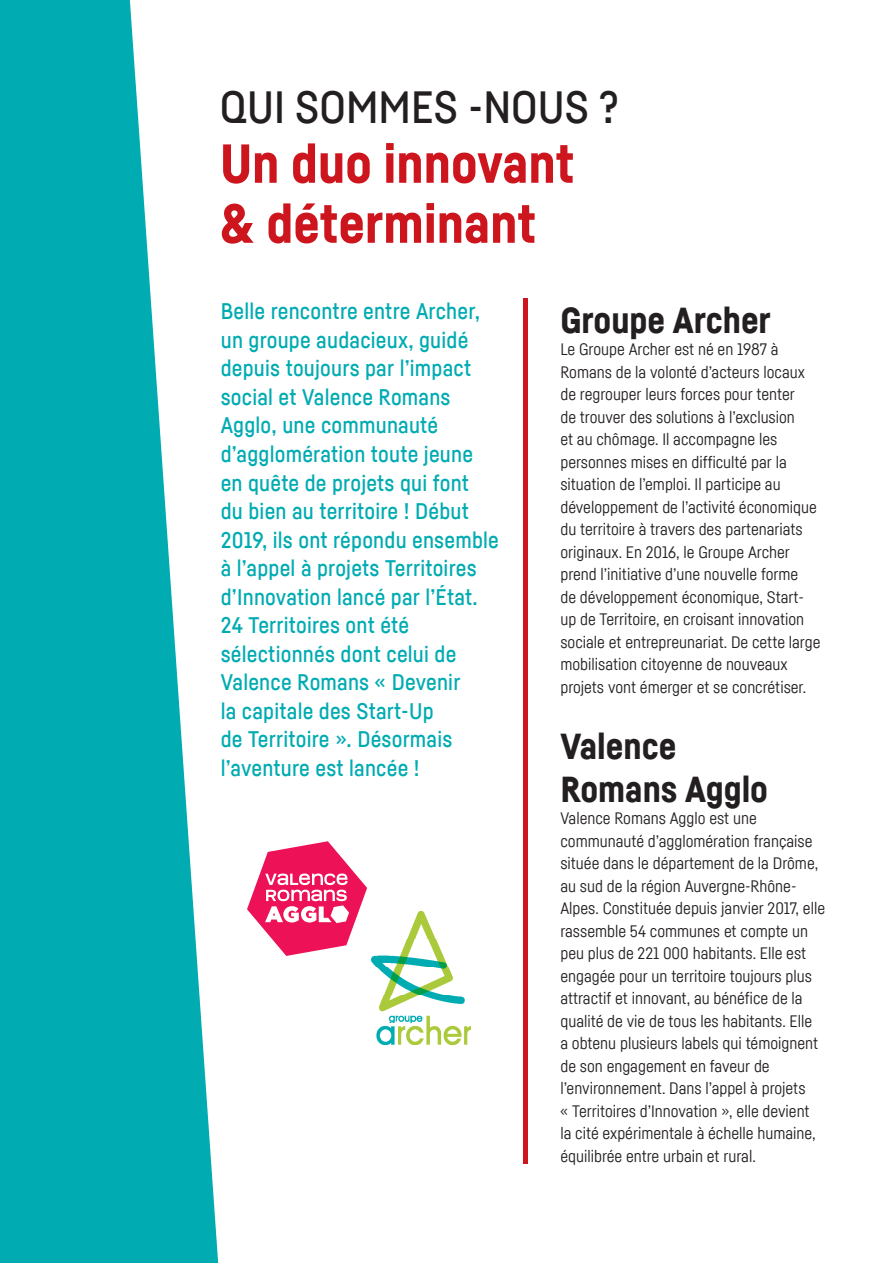
<style>
.page{position:relative;width:893px;height:1263px;background:#fff}
.page>*{position:absolute;margin:0;border:0;box-sizing:border-box;transform-origin:0 0}
.t1{font:900 54px/60px "Fabrikat W00";color:#cd151d}
.t2{font:500 45px "Fabrikat W00";color:#231f20}
.t3{font:900 36px "Fabrikat W00";color:#231f20}
.t4{font:500 22.5px/28.5px "Fabrikat W00";letter-spacing:.01em;color:#00abb2}
.t5{font:16.5px/22.5px "Fabrikat W00";color:#231f20}
</style>
<div class="page">
<svg style="left:0;top:0;width:218px;height:1263px;fill:#00abb2"></svg>
<hr style="left:523px;top:298px;width:4px;height:865px;background:#cd151d">
<img style="left:371px;top:911px;width:99px;height:133px">
<svg style="left:247px;top:841px;width:120px;height:115px"></svg>
<p class="t2" style="left:220px;top:79px;width:400px">QUI SOMMES -NOUS ?</p>
<p class="t1" style="left:220px;top:133px;width:356px">Un duo innovant &amp; déterminant</p>
<p class="t4" style="left:221px;top:297px;width:280px">Belle rencontre entre Archer, un groupe audacieux, guidé depuis toujours par l’impact social et Valence Romans<br>Agglo, une communauté d’agglomération toute jeune en quête de projets qui font<br>du bien au territoire ! Début<br>2019, ils ont répondu ensemble à l’appel à projets Territoires d’Innovation lancé par l’État.<br>24 Territoires ont été sélectionnés dont celui de<br>Valence Romans « Devenir<br>la capitale des Start-Up<br>de Territoire ». Désormais l’aventure est lancée !</p>
<p class="t3" style="left:560px;top:298px;width:212px">Groupe Archer</p>
<p class="t5" style="left:560px;top:338px;width:262px">Le Groupe Archer est né en 1987 à Romans de la volonté d’acteurs locaux de regrouper leurs forces pour tenter<br>de trouver des solutions à l’exclusion<br>et au chômage. Il accompagne les personnes mises en difficulté par la situation de l’emploi. Il participe au développement de l’activité économique du territoire à travers des partenariats originaux. En 2016, le Groupe Archer prend l’initiative d’une nouvelle forme<br>de développement économique, Start&shy;up de Territoire, en croisant innovation sociale et entrepreunariat. De cette large mobilisation citoyenne de nouveaux projets vont émerger et se concrétiser.</p>
<p class="t3" style="left:560px;top:723px;width:117px">Valence</p>
<p class="t3" style="left:560px;top:767px;width:209px">Romans Agglo</p>
<p class="t5" style="left:560px;top:807px;width:266px">Valence Romans Agglo est une communauté d’agglomération française située dans le département de la Drôme, au sud de la région Auvergne-Rhône-Alpes. Constituée depuis janvier 2017, elle rassemble 54 communes et compte un peu plus de 221 000 habitants. Elle est engagée pour un territoire toujours plus attractif et innovant, au bénéfice de la qualité de vie de tous les habitants. Elle<br>a obtenu plusieurs labels qui témoignent de son engagement en faveur de l’environnement. Dans l’appel à projets<br>« Territoires d’Innovation », elle devient<br>la cité expérimentale à échelle humaine, équilibrée entre urbain et rural.</p>
</div>
